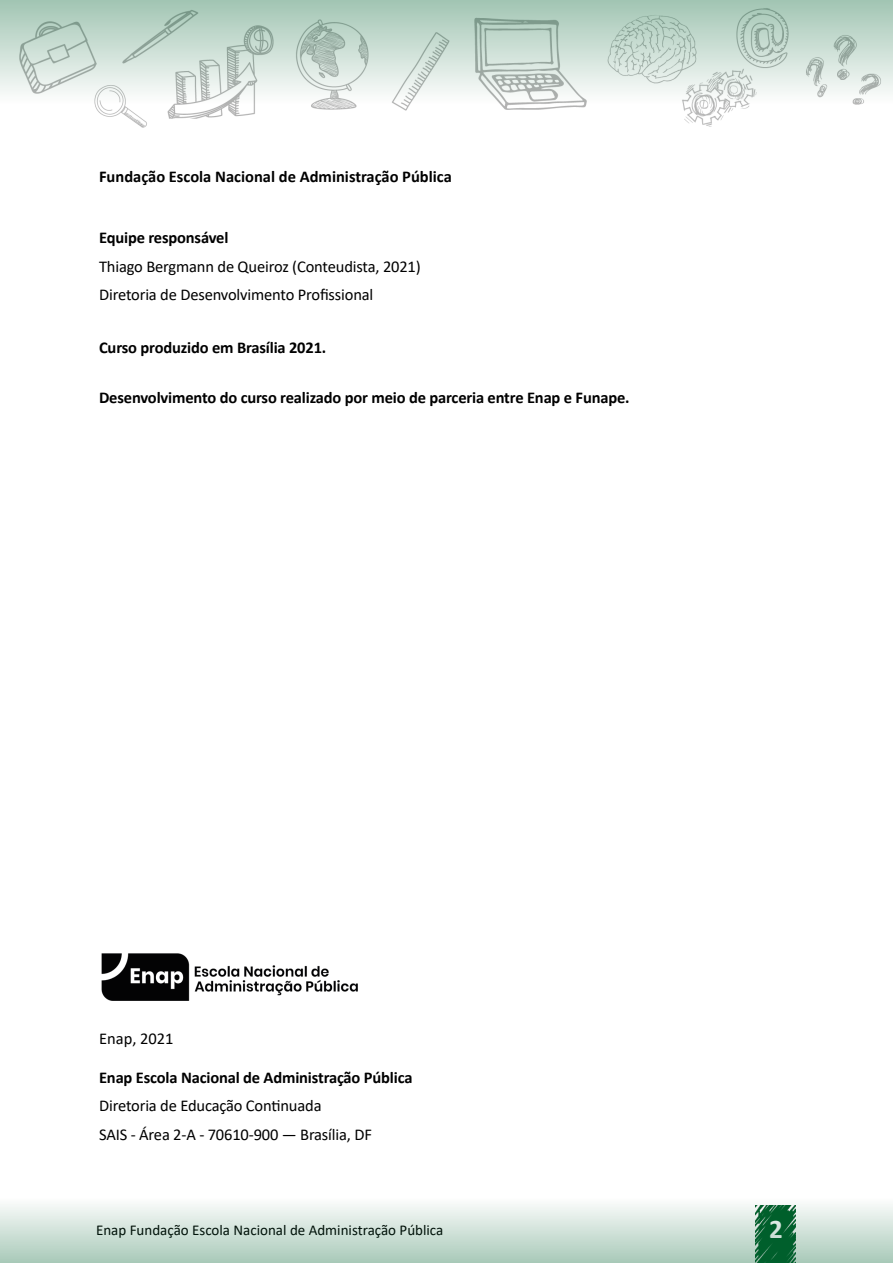
<style>
.page{position:relative;width:893px;height:1263px;background:#fff}
.page>*{position:absolute;margin:0;border:0;box-sizing:border-box;transform-origin:0 0}
.t1{font:700 27px "Calibri";color:#fff}
.t2{font:700 16.5px "Calibri";letter-spacing:-.01em;color:#000}
.t3{font:16.5px/28.3px "Calibri";letter-spacing:-.01em;color:#000}
.t4{font:15px "Calibri";color:#000}
</style>
<div class="page">
<svg style="left:0;top:0;width:893px;height:120px"></svg>
<svg style="left:0;top:1205px;width:893px;height:58px;background:#c5dbd0"></svg>
<img style="left:101px;top:953px;width:257px;height:48px">
<p class="t2" style="left:99px;top:165px;width:354px">Fundação Escola Nacional de Administração Pública</p>
<p class="t2" style="left:99px;top:226px;width:131px">Equipe responsável</p>
<p class="t3" style="left:99px;top:252px;width:323px">Thiago Bergmann de Queiroz (Conteudista, 2021)<br>Diretoria de Desenvolvimento Profissional</p>
<p class="t2" style="left:99px;top:336px;width:229px">Curso produzido em Brasília 2021.</p>
<p class="t2" style="left:99px;top:386px;width:532px">Desenvolvimento do curso realizado por meio de parceria entre Enap e Funape.</p>
<p class="t3" style="left:99px;top:1024px;width:76px">Enap, 2021</p>
<p class="t2" style="left:99px;top:1066px;width:315px">Enap Escola Nacional de Administração Pública</p>
<p class="t3" style="left:99px;top:1091px;width:274px">Diretoria de Educação Continuada<br>SAIS - Área 2-A - 70610-900 — Brasília, DF</p>
<p class="t4" style="left:96px;top:1220px;width:349px">Enap Fundação Escola Nacional de Administração Pública</p>
<h1 class="t1" style="left:769px;top:1210px;width:15px">2</h1>
</div>
